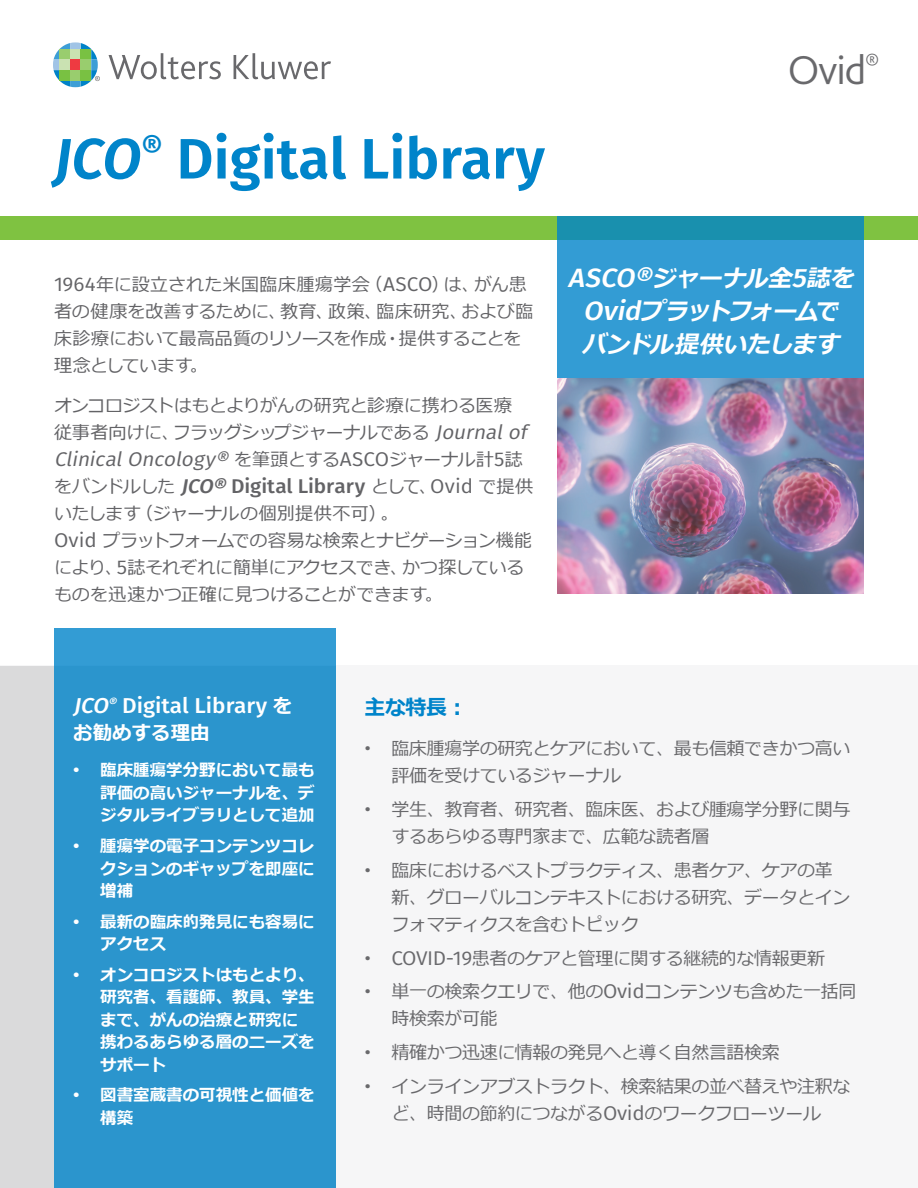
<style>
.page{position:relative;width:918px;height:1188px;background:#fff}
.page>*{position:absolute;margin:0;border:0;box-sizing:border-box;transform-origin:0 0}
.t1{font:600 57px "Fira Sans";color:#0084ca}
.t2{font:300 42.3px "Bliss 2";color:#69696c}
.t3{font:italic 700 24px "Meiryo";color:#fff}
.t4{font:500 21.45px "Fira Sans";color:#fff;scale:1.05 1}
.t5{font:700 21px "Meiryo";color:#0084ca}
.t6{font:italic 19.8px "Fira Sans";color:#636366;scale:1.05 1}
.t7{font:700 19.5px "Meiryo";color:#fff}
.t8{font:18px/27px "Meiryo";letter-spacing:-.02em;color:#69696c}
.t9{font:18px/27px "Meiryo";letter-spacing:-.015em;color:#636366}
.t10{font:700 16.5px/22.5px "Meiryo";color:#fff}
.s1{font-style:italic}
.s2{font-family:"Fira Sans";font-size:19.8px}
.s3{font-family:"Fira Sans";font-style:italic;font-size:19.8px}
.s4{font-family:"Meiryo";font-style:normal;font-size:18px}
.s5{font-style:normal}
.s6{font-family:"Fira Sans";font-weight:500;font-style:italic;font-size:19.8px}
.s7{font-family:"Fira Sans";font-weight:500;font-size:19.8px}
.s8{font-family:"Fira Sans";font-weight:500;font-size:26.4px}
.s9{font-family:"Meiryo";font-weight:700;font-size:19.5px}
.s10{font-family:"Fira Sans";font-weight:500;font-size:18.15px}
</style>
<div class="page">
<div style="left:0;top:216px;width:918px;height:24px;background:#7fc241"></div>
<svg style="left:557px;top:216px;width:307px;height:162px;background:#2f9ace"></svg>
<div style="left:0;top:666px;width:918px;height:522px;background:#f6f6f7"></div>
<div style="left:0;top:666px;width:336px;height:522px;background:#dadadb"></div>
<div style="left:54px;top:628px;width:282px;height:560px;background:#2b95cd"></div>
<svg style="left:53px;top:42px;width:47px;height:45px"></svg>
<svg style="left:109px;top:53px;width:112px;height:26px"></svg>
<svg style="left:234px;top:53px;width:97px;height:26px"></svg>
<img style="left:557px;top:378px;width:307px;height:216px">
<p class="t1" style="left:54px;top:112px;width:492px"><span class="s1">JCO</span><sup>®</sup> Digital Library</p>
<p class="t2" style="left:788px;top:43px;width:93px">Ovid<sup>®</sup></p>
<p class="t9" style="left:54px;top:272px;width:481px"><span class="s2">1964</span>年に設立された米国臨床腫瘍学会（<span class="s2">ASCO</span>）は、がん患者の健康を改善するために、教育、政策、臨床研究、および臨床診療において最高品質のリソースを作成・提供することを理念としています。</p>
<p class="t9" style="left:54px;top:393px;width:474px">オンコロジストはもとよりがんの研究と診療に携わる医療従事者向けに、フラッグシップジャーナルである <span class="s3">Journalof</span></p>
<p class="t6" style="left:54px;top:445px;width:448px">ClinicalOncology®<span class="s4">を筆頭とする</span><span class="s5">ASCO</span><span class="s4">ジャーナル計</span><span class="s5">5</span><span class="s4">誌</span></p>
<p class="t9" style="left:54px;top:474px;width:481px">をバンドルした <span class="s6">JCO®</span> <span class="s7">Digital Library</span> として、<span class="s2">Ovid</span> で提供いたします（ジャーナルの個別提供不可）。<br><span class="s2">Ovid</span> プラットフォームでの容易な検索とナビゲーション機能により、<span class="s2">5</span>誌それぞれに簡単にアクセスでき、かつ探しているものを迅速かつ正確に見つけることができます。</p>
<p class="t3" style="left:568px;top:261px;width:294px"><span class="s8">ASCO®</span>ジャーナル全<span class="s8">5</span>誌を</p>
<p class="t3" style="left:583px;top:294px;width:263px"><span class="s8">Ovid</span>プラットフォームで</p>
<p class="t3" style="left:582px;top:327px;width:265px">バンドル提供いたします</p>
<p class="t4" style="left:73px;top:689px;width:210px"><span class="s1">JCO</span><sup>®</sup> Digital Library <span class="s9">を</span></p>
<p class="t7" style="left:73px;top:720px;width:138px">お勧めする理由</p>
<p class="t10" style="left:100px;top:760px;width:216px;text-align:justify;text-indent:-27px"><span class="s10">•</span> 臨床腫瘍学分野において最も評価の高いジャーナルを、デジタルライブラリとして追加</p>
<p class="t10" style="left:100px;top:836px;width:216px;text-align:justify;text-indent:-27px"><span class="s10">•</span> 腫瘍学の電子コンテンツコレクションのギャップを即座に増補</p>
<p class="t10" style="left:100px;top:911px;width:216px;text-indent:-27px"><span class="s10">•</span> 最新の臨床的発見にも容易にアクセス</p>
<p class="t10" style="left:100px;top:964px;width:216px;text-indent:-27px"><span class="s10">•</span> オンコロジストはもとより、研究者、看護師、教員、学生まで、がんの治療と研究に携わるあらゆる層のニーズをサポート</p>
<p class="t10" style="left:100px;top:1085px;width:216px;text-indent:-27px"><span class="s10">•</span> 図書室蔵書の可視性と価値を構築</p>
<p class="t5" style="left:364px;top:693px;width:105px">主な特長︓</p>
<p class="t8" style="left:392px;top:736px;width:460px;text-indent:-27px"><span class="s2">•</span> 臨床腫瘍学の研究とケアにおいて、最も信頼できかつ高い評価を受けているジャーナル</p>
<p class="t8" style="left:392px;top:797px;width:460px;text-indent:-27px"><span class="s2">•</span> 学生、教育者、研究者、臨床医、および腫瘍学分野に関与するあらゆる専門家まで、広範な読者層</p>
<p class="t8" style="left:392px;top:858px;width:460px;text-indent:-27px"><span class="s2">•</span> 臨床におけるベストプラクティス、患者ケア、ケアの革新、グローバルコンテキストにおける研究、データとインフォマティクスを含むトピック</p>
<p class="t8" style="left:364px;top:946px;width:462px"><span class="s2">• COVID-19</span>患者のケアと管理に関する継続的な情報更新</p>
<p class="t8" style="left:392px;top:979px;width:466px;text-indent:-27px"><span class="s2">•</span> 単一の検索クエリで、他の<span class="s2">Ovid</span>コンテンツも含めた一括同時検索が可能</p>
<p class="t8" style="left:364px;top:1040px;width:417px"><span class="s2">•</span> 精確かつ迅速に情報の発見へと導く自然言語検索</p>
<p class="t8" style="left:364px;top:1074px;width:487px;text-align:center"><span class="s2">•</span> インラインアブストラクト、検索結果の並べ替えや注釈など、時間の節約につながる<span class="s2">Ovid</span>のワークフローツール</p>
</div>
